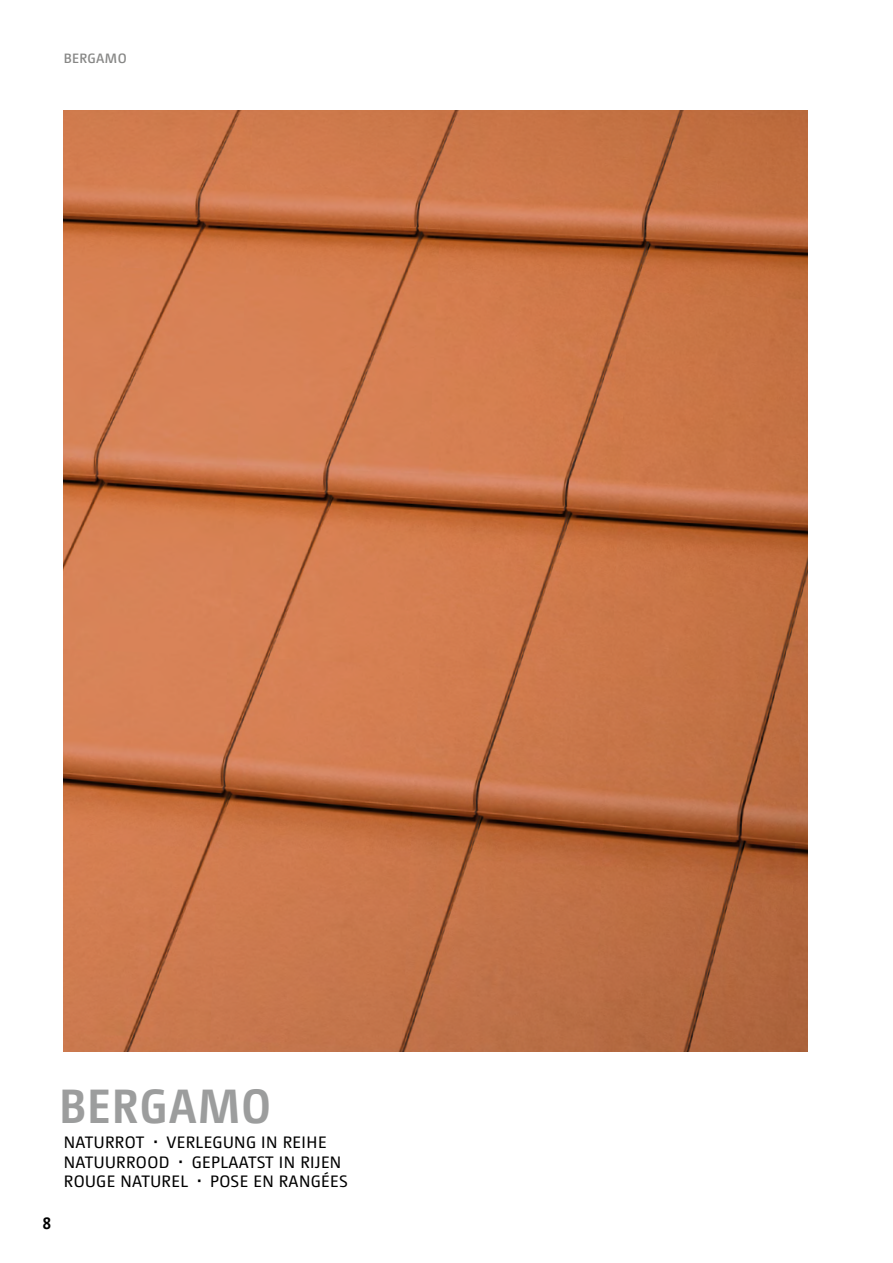
<style>
.page{position:relative;width:893px;height:1263px;background:#fff}
.page>*{position:absolute;margin:0;border:0;box-sizing:border-box;transform-origin:0 0}
.t1{font:700 48px "Camingo Dos Pro S Cd";letter-spacing:.03em;color:#9c9d9d}
.t2{font:16.5px/19.5px "Camingo Dos Pro";letter-spacing:.025em;color:#000}
.t3{font:700 16.5px "Camingo Dos Pro";color:#000}
.t4{font:600 13.5px "Camingo Dos Pro";letter-spacing:.025em;color:#878786}
</style>
<div class="page">
<img style="left:64px;top:111px;width:744px;height:941px">
<p class="t4" style="left:64px;top:51px;width:64px">BERGAMO</p>
<p class="t3" style="left:43px;top:1213px;width:10px">8</p>
<h1 class="t1" style="left:60px;top:1077px;width:213px">BERGAMO</h1>
<p class="t2" style="left:64px;top:1133px;width:82px">NATURROT</p>
<p class="t2" style="left:64px;top:1133px;width:264px;text-indent:103px">VERLEGUNG IN REIHE<br>NATUURROOD</p>
<p class="t2" style="left:192px;top:1152px;width:151px">GEPLAATST IN RIJEN</p>
<p class="t2" style="left:64px;top:1172px;width:126px">ROUGE NATUREL</p>
<p class="t2" style="left:210px;top:1172px;width:139px">POSE EN RANGÉES</p>
</div>
